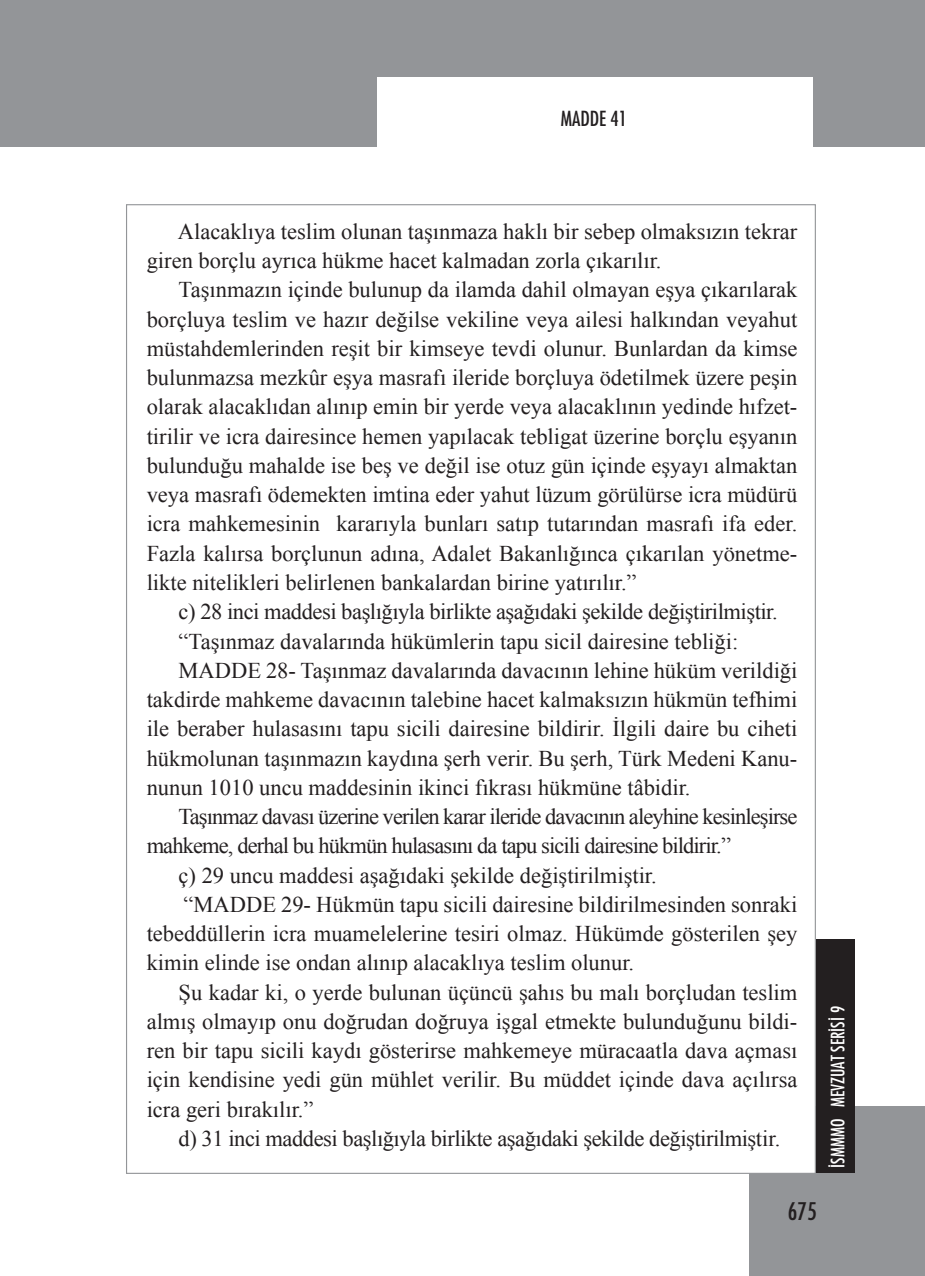
<style>
.page{position:relative;width:925px;height:1276px;background:#fff}
.page>*{position:absolute;margin:0;border:0;box-sizing:border-box;transform-origin:0 0}
.t1{font:23.62px "Futura Cond Nr Tr";color:#231f20}
.t2{font:22.5px/29.2px "Times New Roman";color:#231f20}
.t3{font:22.5px "Times New Roman";letter-spacing:-.02em;color:#231f20}
.t4{font:22.5px "Times New Roman";letter-spacing:-.04em;color:#231f20}
.t5{font:20.25px "Futura Cond Nr Tr";color:#231f20}
.t6{font:18px "Futura Cond Nr Tr";color:#fff}
</style>
<div class="page">
<div style="left:0;top:0;width:925px;height:146px;background:#939598"></div>
<div style="left:749px;top:1107px;width:176px;height:169px;background:#939598"></div>
<div style="left:126px;top:204px;width:690px;height:970px;background:#fff;border:1px solid #939598"></div>
<div style="left:377px;top:77px;width:435px;height:93px;background:#fff"></div>
<div style="left:816px;top:939px;width:39px;height:234px;background:#231f20"></div>
<p class="t5" style="left:561px;top:106px;width:68px">MADDE 41</p>
<p class="t2" style="left:147px;top:216px;width:652px;text-indent:31px">Alacaklıya teslim olunan taşınmaza haklı bir sebep olmaksızın tekrar giren borçlu ayrıca hükme hacet kalmadan zorla çıkarılır.</p>
<p class="t2" style="left:147px;top:275px;width:652px;text-align:justify;text-indent:32px">Taşınmazın içinde bulunup da ilamda dahil olmayan eşya çıkarılarak borçluya teslim ve hazır değilse vekiline veya ailesi halkından veyahut müstahdemlerinden reşit bir kimseye tevdi olunur. Bunlardan da kimse bulunmazsa mezkûr eşya masrafı ileride borçluya ödetilmek üzere peşin olarak alacaklıdan alınıp emin bir yerde veya alacaklının yedinde hıfzet&shy;tirilir ve icra dairesince hemen yapılacak tebligat üzerine borçlu eşyanın bulunduğu mahalde ise beş ve değil ise otuz gün içinde eşyayı almaktan veya masrafı ödemekten imtina eder yahut lüzum görülürse icra müdürü icra mahkemesinin kararıyla bunları satıp tutarından masrafı ifa eder.<br>Fazla kalırsa borçlunun adına, Adalet Bakanlığınca çıkarılan yönetme&shy;likte nitelikleri belirlenen bankalardan birine yatırılır.”</p>
<p class="t3" style="left:179px;top:599px;width:601px">c) 28 inci maddesi başlığıyla birlikte aşağıdaki şekilde değiştirilmiştir.</p>
<p class="t2" style="left:179px;top:626px;width:561px">“Taşınmaz davalarında hükümlerin tapu sicil dairesine tebliği:</p>
<p class="t2" style="left:179px;top:655px;width:620px">MADDE 28- Taşınmaz davalarında davacının lehine hüküm verildiği</p>
<p class="t2" style="left:147px;top:684px;width:652px">takdirde mahkeme davacının talebine hacet kalmaksızın hükmün tefhimi</p>
<p class="t2" style="left:147px;top:714px;width:652px">ile beraber hulasasını tapu sicili dairesine bildirir. İlgili daire bu ciheti</p>
<p class="t2" style="left:147px;top:743px;width:652px">hükmolunan taşınmazın kaydına şerh verir. Bu şerh, Türk Medeni Kanu-</p>
<p class="t2" style="left:147px;top:772px;width:545px">nunun 1010 uncu maddesinin ikinci fıkrası hükmüne tâbidir.</p>
<p class="t4" style="left:179px;top:803px;width:620px">Taşınmaz davası üzerine verilen karar ileride davacının aleyhine kesinleşirse</p>
<p class="t4" style="left:147px;top:833px;width:586px">mahkeme, derhal bu hükmün hulasasını da tapu sicili dairesine bildirir.”</p>
<p class="t2" style="left:179px;top:860px;width:480px">ç) 29 uncu maddesi aşağıdaki şekilde değiştirilmiştir.</p>
<p class="t2" style="left:184px;top:889px;width:615px">“MADDE 29- Hükmün tapu sicili dairesine bildirilmesinden sonraki</p>
<p class="t2" style="left:147px;top:918px;width:652px">tebeddüllerin icra muamelelerine tesiri olmaz. Hükümde gösterilen şey</p>
<p class="t2" style="left:147px;top:948px;width:489px">kimin elinde ise ondan alınıp alacaklıya teslim olunur.</p>
<p class="t2" style="left:179px;top:977px;width:620px">Şu kadar ki, o yerde bulunan üçüncü şahıs bu malı borçludan teslim</p>
<p class="t2" style="left:147px;top:1006px;width:652px">almış olmayıp onu doğrudan doğruya işgal etmekte bulunduğunu bildi-</p>
<p class="t2" style="left:147px;top:1035px;width:652px">ren bir tapu sicili kaydı gösterirse mahkemeye müracaatla dava açması</p>
<p class="t2" style="left:147px;top:1065px;width:652px">için kendisine yedi gün mühlet verilir. Bu müddet içinde dava açılırsa</p>
<p class="t2" style="left:147px;top:1094px;width:168px">icra geri bırakılır.”</p>
<p class="t3" style="left:179px;top:1125px;width:603px">d) 31 inci maddesi başlığıyla birlikte aşağıdaki şekilde değiştirilmiştir.</p>
<p class="t6" style="left:826px;top:1167px;width:163px;rotate:-90deg">İSMMMO MEVZUAT SERİSİ 9</p>
<p class="t1" style="left:788px;top:1196px;width:31px">675</p>
</div>
